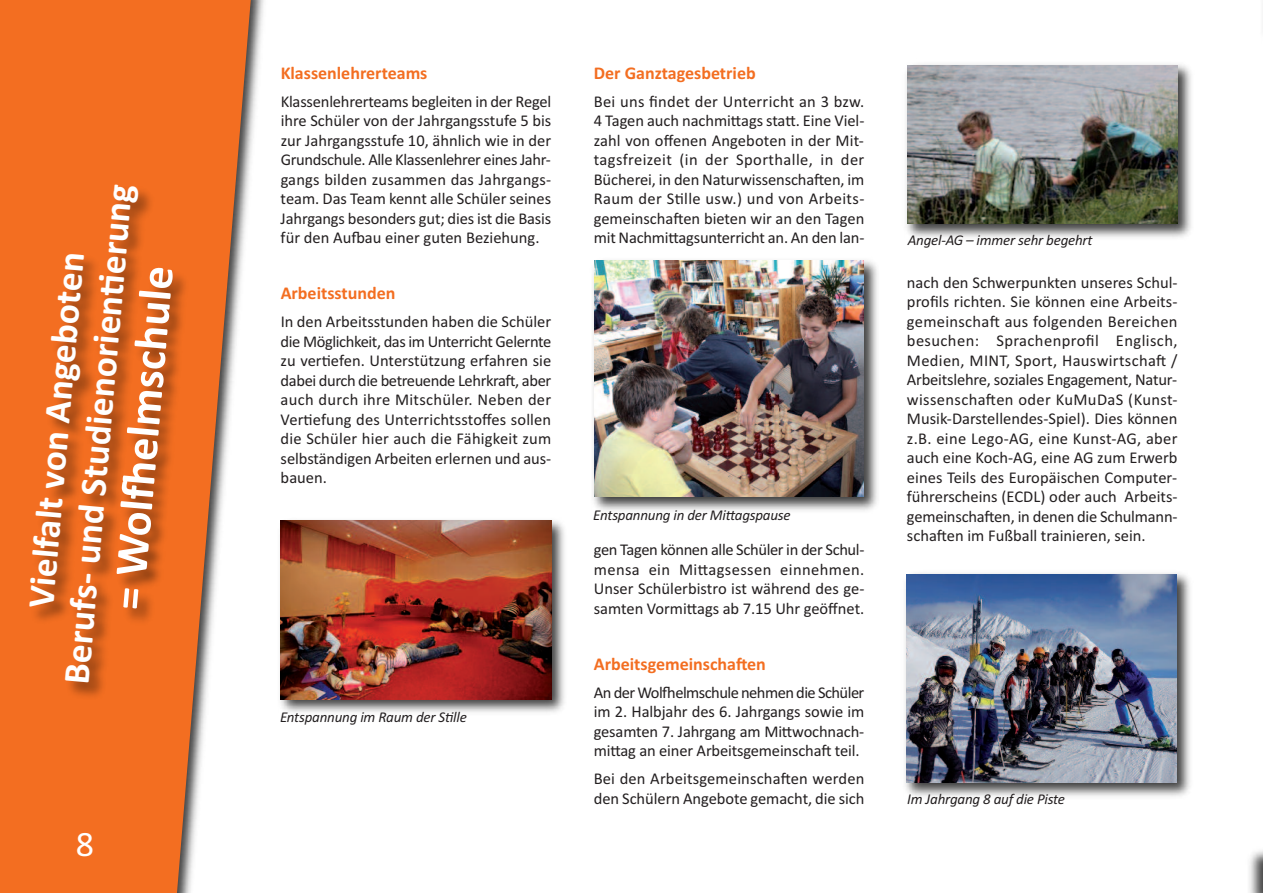
<style>
.page{position:relative;width:1263px;height:893px;background:#fff}
.page>*{position:absolute;margin:0;border:0;box-sizing:border-box;transform-origin:0 0}
.t1{font:700 46.5px "Calibri";color:#fff}
.t2{font:700 37.5px/42px "Calibri";color:#fff;text-align:center}
.t3{font:36px "Calibri";color:#fff}
.t4{font:700 18px "Calibri";color:#f36e21}
.t5{font:16.5px/19.5px "Calibri";letter-spacing:-.005em;color:#231f20;text-align:justify}
.t6{font:italic 15px "Calibri";letter-spacing:-.015em;color:#231f20}
</style>
<div class="page">
<svg style="left:0;top:0;width:252px;height:893px;background:#f27c38"></svg>
<img style="left:0;top:147px;width:252px;height:603px">
<img style="left:1249px;top:850px;width:14px;height:43px">
<img style="left:280px;top:520px;width:285px;height:193px">
<img style="left:281px;top:520px;width:271px;height:179px">
<img style="left:593px;top:260px;width:284px;height:251px">
<img style="left:594px;top:260px;width:270px;height:236px">
<img style="left:906px;top:64px;width:285px;height:174px">
<img style="left:907px;top:65px;width:271px;height:159px">
<img style="left:905px;top:573px;width:285px;height:224px">
<img style="left:906px;top:574px;width:271px;height:209px">
<h2 class="t2" style="left:13px;top:678px;width:503px;rotate:-85deg">Vielfalt von Angeboten<br>Berufs- und Studienorienti erung</h2>
<h1 class="t1" style="left:100px;top:607px;width:347px;rotate:-85deg">= Wolfh elmschule</h1>
<h3 class="t3" style="left:76px;top:822px;width:20px">8</h3>
<p class="t4" style="left:281px;top:62px;width:148px">Klassenlehrerteams</p>
<p class="t5" style="left:281px;top:91px;width:272px">Klassenlehrerteams begleiten in der Regel ihre Schüler von der Jahrgangsstufe 5 bis zur Jahrgangsstufe 10, ähnlich wie in der Grundschule. Alle Klassenlehrer eines Jahr&shy;gangs bilden zusammen das Jahrgangs&shy;team. Das Team kennt alle Schüler seines Jahrgangs besonders gut; dies ist die Basis für den Aufbau einer guten Beziehung.</p>
<p class="t4" style="left:281px;top:282px;width:116px">Arbeitsstunden</p>
<p class="t5" style="left:281px;top:312px;width:272px">In den Arbeitsstunden haben die Schüler die Möglichkeit, das im Unterricht Gelernte zu vertiefen. Unterstützung erfahren sie dabei durch die betreuende Lehrkraft, aber auch durch ihre Mitschüler. Neben der Vertiefung des Unterrichtsstoffes sollen die Schüler hier auch die Fähigkeit zum selbständigen Arbeiten erlernen und aus&shy;bauen.</p>
<p class="t6" style="left:280px;top:708px;width:188px">Entspannung im Raum der Stille</p>
<p class="t4" style="left:594px;top:62px;width:163px">Der Ganztagesbetrieb</p>
<p class="t5" style="left:594px;top:91px;width:272px">Bei uns findet der Unterricht an 3 bzw.<br>4 Tagen auch nachmittags statt. Eine Viel&shy;zahl von offenen Angeboten in der Mit&shy;tagsfreizeit (in der Sporthalle, in der Bücherei, in den Naturwissenschaften, im Raum der Stille usw.) und von Arbeits&shy;gemeinschaften bieten wir an den Tagen mit Nachmittagsunterricht an. An den lan-</p>
<p class="t6" style="left:593px;top:506px;width:199px">Entspannung in der Mittagspause</p>
<p class="t5" style="left:594px;top:540px;width:272px">gen Tagen können alle Schüler in der Schul&shy;mensa ein Mittagsessen einnehmen.<br>Unser Schülerbistro ist während des ge&shy;samten Vormittags ab 7.15 Uhr geöffnet.</p>
<p class="t4" style="left:594px;top:653px;width:174px">Arbeitsgemeinschaften</p>
<p class="t5" style="left:594px;top:682px;width:272px">An der Wolfhelmschule nehmen die Schüler im 2. Halbjahr des 6. Jahrgangs sowie im gesamten 7. Jahrgang am Mittwochnach&shy;mittag an einer Arbeitsgemeinschaft teil.</p>
<p class="t5" style="left:594px;top:769px;width:272px">Bei den Arbeitsgemeinschaften werden den Schülern Angebote gemacht, die sich</p>
<p class="t6" style="left:908px;top:231px;width:186px">Angel-AG – immer sehr begehrt</p>
<p class="t5" style="left:907px;top:272px;width:272px">nach den Schwerpunkten unseres Schul&shy;profils richten. Sie können eine Arbeits&shy;gemeinschaft aus folgenden Bereichen besuchen: Sprachenprofil Englisch, Medien, MINT, Sport, Hauswirtschaft / Arbeitslehre, soziales Engagement, Natur&shy;wissenschaften oder KuMuDaS (Kunst-Musik-Darstellendes-Spiel). Dies können z.B. eine Lego-AG, eine Kunst-AG, aber auch eine Koch-AG, eine AG zum Erwerb eines Teils des Europäischen Computer&shy;führerscheins (ECDL) oder auch Arbeits&shy;gemeinschaften, in denen die Schulmann&shy;schaften im Fußball trainieren, sein.</p>
<p class="t6" style="left:907px;top:790px;width:159px">Im Jahrgang 8 auf die Piste</p>
</div>
